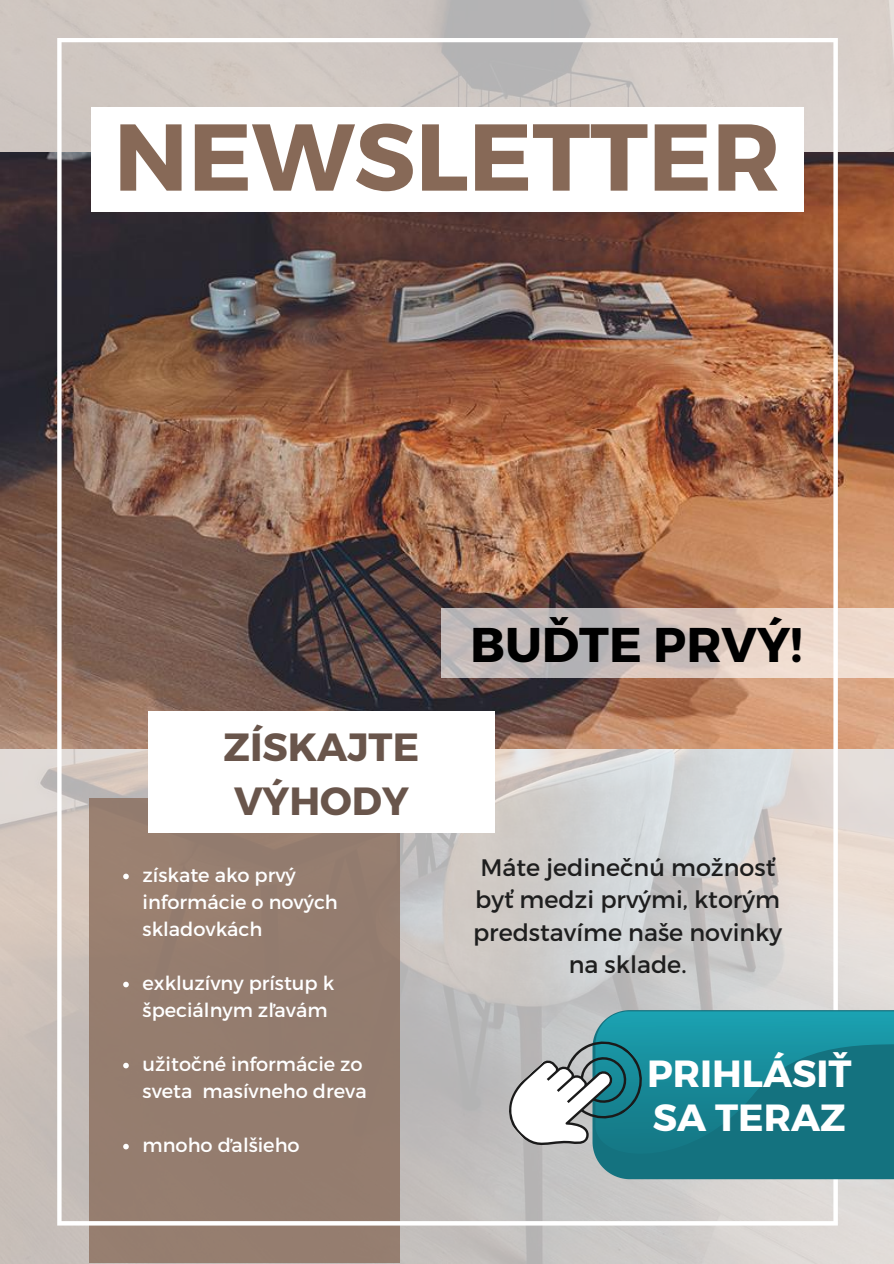
<style>
.page{position:relative;width:894px;height:1264px;background:#fff}
.page>*{position:absolute;margin:0;border:0;box-sizing:border-box;transform-origin:0 0}
.t1{font:700 94.65px "Montserrat";color:#876957}
.t2{font:700 48.75px "Montserrat";color:#000}
.t3{font:700 39.3px/54px "Montserrat";color:#69554b}
.t4{font:700 37.8px/44.5px "Montserrat";color:#fff}
.t5{font:23.85px/32.7px "Montserrat";color:#1e1e1e;text-align:center}
.t6{font:19.35px/27px "Montserrat";color:#fff}
</style>
<div class="page">
<img style="left:0;top:0;width:893px;height:1263px">
<img style="left:1px;top:153px;width:892px;height:595px">
<div style="left:89px;top:798px;width:311px;height:464px;background:#957e6f"></div>
<img style="left:57px;top:38px;width:780px;height:1187px">
<div style="left:91px;top:107px;width:712px;height:105px;background:#fff"></div>
<svg style="left:441px;top:608px;width:452px;height:69px;background:#d3c6c0"></svg>
<svg style="left:592px;top:1010px;width:301px;height:169px;background:#207783"></svg>
<svg style="left:595px;top:1011px;width:298px;height:156px;background:#178290"></svg>
<svg style="left:494px;top:1025px;width:163px;height:148px"></svg>
<div style="left:148px;top:711px;width:346px;height:122px;background:#fff"></div>
<svg style="left:123px;top:873px;width:6px;height:6px"></svg>
<svg style="left:123px;top:981px;width:6px;height:6px"></svg>
<svg style="left:123px;top:1062px;width:6px;height:6px"></svg>
<svg style="left:123px;top:1143px;width:6px;height:6px"></svg>
<h1 class="t1" style="left:114px;top:95px;width:668px">NEWSLETTER</h1>
<h3 class="t3" style="left:223px;top:718px;width:197px">ZÍSKAJTE<br>VÝHODY</h3>
<p class="t6" style="left:142px;top:860px;width:197px">získate ako prvý informácie o nových skladovkách</p>
<p class="t6" style="left:142px;top:968px;width:193px">exkluzívny prístup k špeciálnym zľavám</p>
<p class="t6" style="left:142px;top:1049px;width:225px">užitočné informácie zo sveta masívneho dreva</p>
<p class="t6" style="left:142px;top:1130px;width:158px">mnoho ďalšieho</p>
<h2 class="t2" style="left:470px;top:613px;width:334px">BUĎTE PRVÝ!</h2>
<p class="t5" style="left:473px;top:849px;width:310px">Máte jedinečnú možnosť byť medzi prvými, ktorým predstavíme naše novinky na sklade.</p>
<h3 class="t4" style="left:647px;top:1049px;width:206px">PRIHLÁSIŤ<br>SA TERAZ</h3>
</div>
